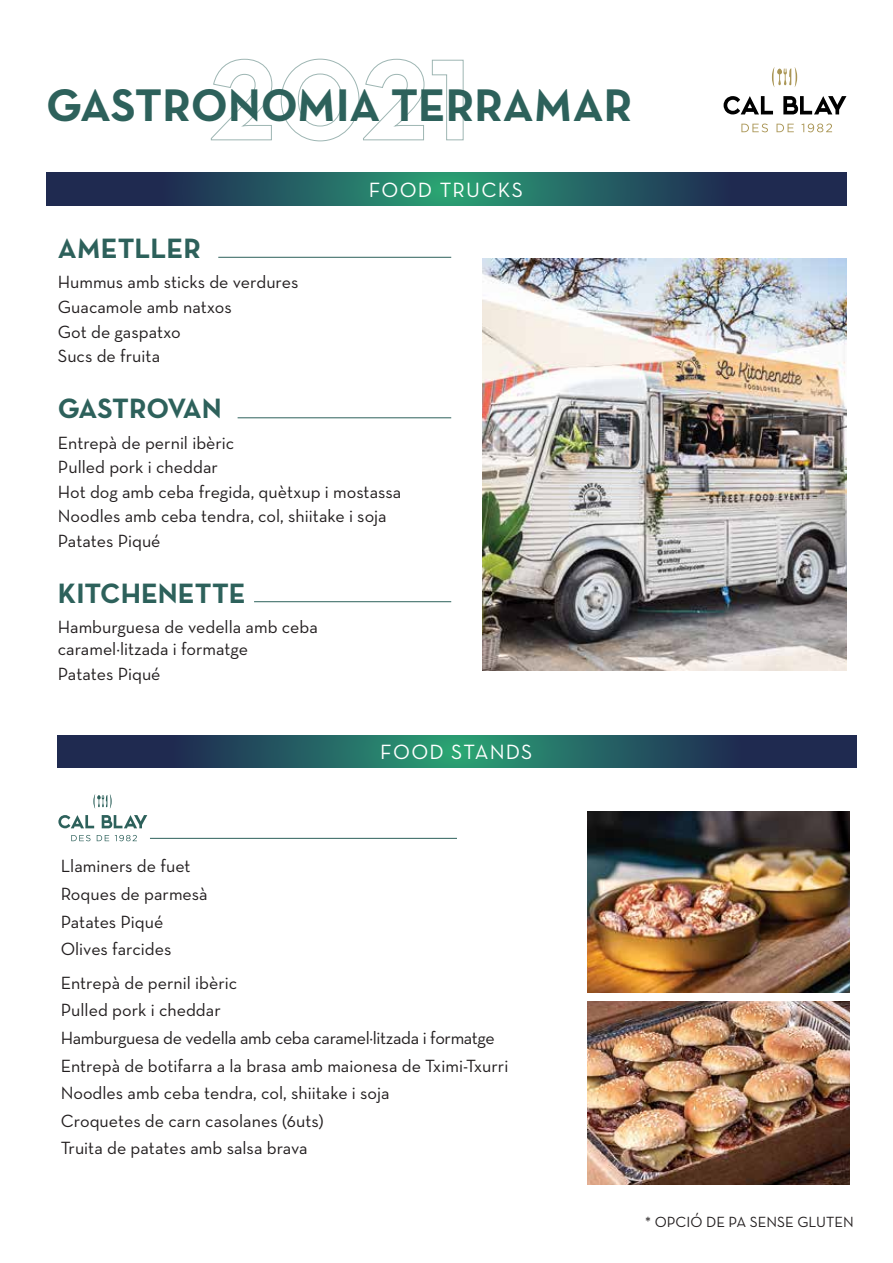
<style>
.page{position:relative;width:893px;height:1263px;background:#fff}
.page>*{position:absolute;margin:0;border:0;box-sizing:border-box;transform-origin:0 0}
.t1{font:46.5px "Neutra Text Bold Alt";color:#2d615b}
.t2{font:28.5px "Neutra Text Bold Alt";color:#2d615b}
.t3{font:21px "Neutra Text";letter-spacing:.06em;color:#fff}
.t4{font:18px/27.6px "Neutra Text";color:#231f20}
.t5{font:15px "Neutra Text";color:#231f20}
</style>
<div class="page">
<svg style="left:57px;top:735px;width:800px;height:32px;background:#23545e"></svg>
<svg style="left:47px;top:173px;width:799px;height:32px;background:#23545e"></svg>
<hr style="left:218px;top:257px;width:233px;height:1px;background:#2d615b">
<hr style="left:238px;top:417px;width:213px;height:1px;background:#2d615b">
<hr style="left:150px;top:838px;width:307px;height:1px;background:#2d615b">
<hr style="left:254px;top:601px;width:197px;height:1px;background:#2d615b">
<svg style="left:210px;top:59px;width:63px;height:82px"></svg>
<svg style="left:280px;top:58px;width:145px;height:84px"></svg>
<svg style="left:432px;top:59px;width:32px;height:82px"></svg>
<img style="left:482px;top:258px;width:364px;height:413px">
<img style="left:588px;top:1001px;width:262px;height:184px">
<svg style="left:724px;top:96px;width:49px;height:18px"></svg>
<svg style="left:783px;top:96px;width:63px;height:18px"></svg>
<svg style="left:741px;top:124px;width:27px;height:8px"></svg>
<svg style="left:776px;top:124px;width:18px;height:8px"></svg>
<svg style="left:801px;top:124px;width:31px;height:8px"></svg>
<svg style="left:772px;top:67px;width:25px;height:20px"></svg>
<img style="left:588px;top:812px;width:262px;height:181px">
<svg style="left:58px;top:815px;width:36px;height:13px"></svg>
<svg style="left:102px;top:815px;width:45px;height:13px"></svg>
<svg style="left:71px;top:835px;width:20px;height:6px"></svg>
<svg style="left:97px;top:835px;width:12px;height:6px"></svg>
<svg style="left:115px;top:835px;width:22px;height:6px"></svg>
<svg style="left:93px;top:794px;width:19px;height:15px"></svg>
<h1 class="t1" style="left:46px;top:76px;width:587px">GASTRONOMIA TERRAMAR</h1>
<p class="t3" style="left:369px;top:177px;width:156px">FOOD TRUCKS</p>
<h2 class="t2" style="left:58px;top:230px;width:145px">AMETLLER</h2>
<p class="t4" style="left:58px;top:270px;width:242px;line-height:24.6px">Hummus amb sticks de verdures<br>Guacamole amb natxos<br>Got de gaspatxo<br>Sucs de fruita</p>
<h2 class="t2" style="left:58px;top:390px;width:165px">GASTROVAN</h2>
<p class="t4" style="left:58px;top:430px;width:345px;line-height:24.6px">Entrepà de pernil ibèric<br>Pulled pork i cheddar<br>Hot dog amb ceba fregida, quètxup i mostassa<br>Noodles amb ceba tendra, col, shiitake i soja<br>Patates Piqué</p>
<h2 class="t2" style="left:58px;top:575px;width:189px">KITCHENETTE</h2>
<p class="t4" style="left:58px;top:616px;width:261px;line-height:21.6px">Hamburguesa de vedella amb ceba caramel·litzada i formatge</p>
<p class="t4" style="left:58px;top:659px;width:104px">Patates Piqué</p>
<p class="t3" style="left:380px;top:739px;width:154px">FOOD STANDS</p>
<p class="t4" style="left:61px;top:852px;width:149px">Llaminers de fuet<br>Roques de parmesà<br>Patates Piqué<br>Olives farcides</p>
<p class="t4" style="left:61px;top:969px;width:449px">Entrepà de pernil ibèric<br>Pulled pork i cheddar<br>Hamburguesa de vedella amb ceba caramel·litzada i formatge Entrepà de botifarra a la brasa amb maionesa de Tximi-Txurri Noodles amb ceba tendra, col, shiitake i soja<br>Croquetes de carn casolanes (6uts)<br>Truita de patates amb salsa brava</p>
<p class="t5" style="left:645px;top:1213px;width:210px">* OPCIÓ DE PA SENSE GLUTEN</p>
</div>
